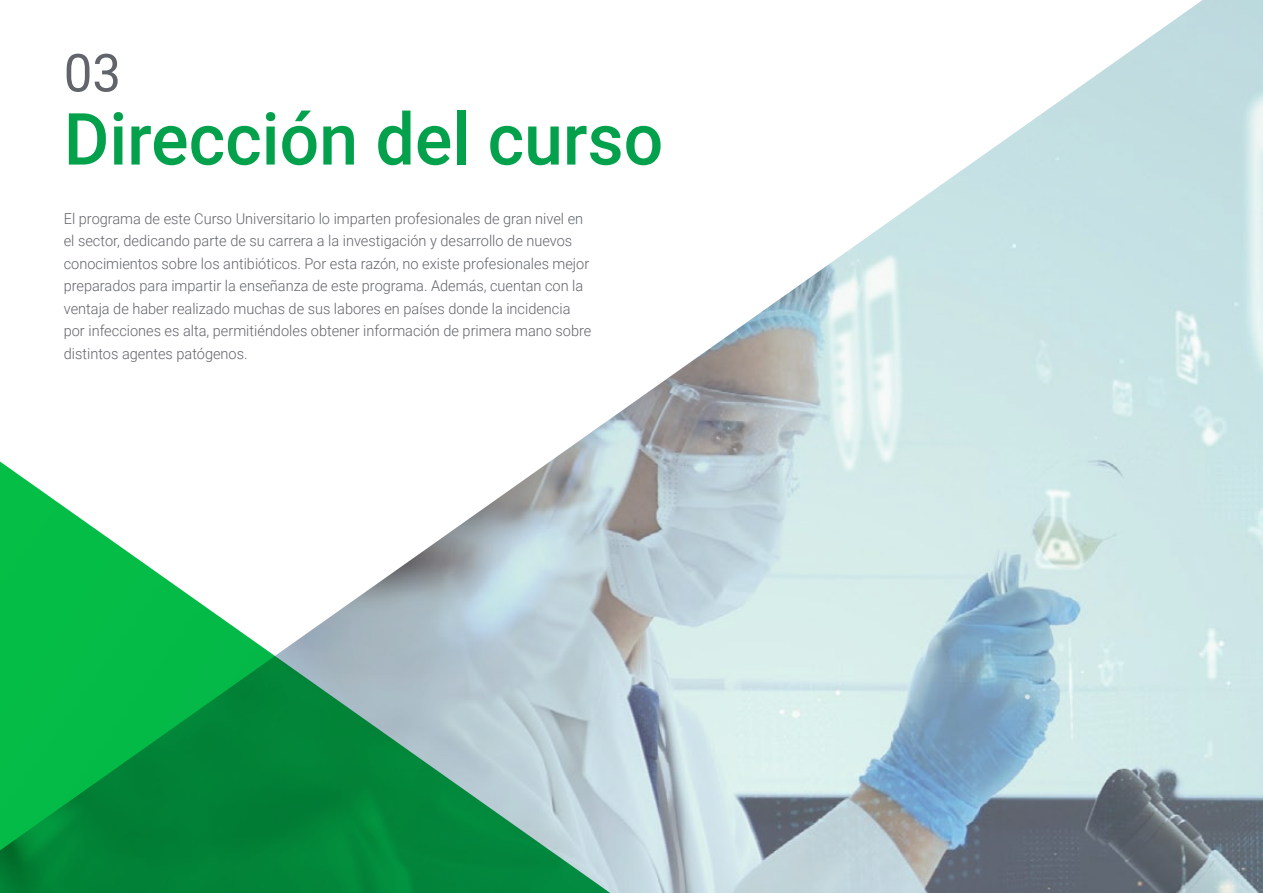
<style>
.page{position:relative;width:1263px;height:893px;background:#fff}
.page>*{position:absolute;margin:0;border:0;box-sizing:border-box;transform-origin:0 0}
.t1{font:500 72px "Roboto";color:#04a14d}
.t2{font:52.5px "Roboto";color:#61646a}
.t3{font:300 15px/22.5px "Roboto";color:#61646a}
</style>
<div class="page">
<img style="left:572px;top:0;width:691px;height:893px">
<svg style="left:0;top:446px;width:640px;height:447px"></svg>
<h2 class="t2" style="left:64px;top:36px;width:59px">03</h2>
<h1 class="t1" style="left:64px;top:89px;width:601px">Dirección del curso</h1>
<p class="t3" style="left:64px;top:207px;width:529px">El programa de este Curso Universitario lo imparten profesionales de gran nivel en el sector, dedicando parte de su carrera a la investigación y desarrollo de nuevos conocimientos sobre los antibióticos. Por esta razón, no existe profesionales mejor preparados para impartir la enseñanza de este programa. Además, cuentan con la ventaja de haber realizado muchas de sus labores en países donde la incidencia por infecciones es alta, permitiéndoles obtener información de primera mano sobre distintos agentes patógenos.</p>
</div>
